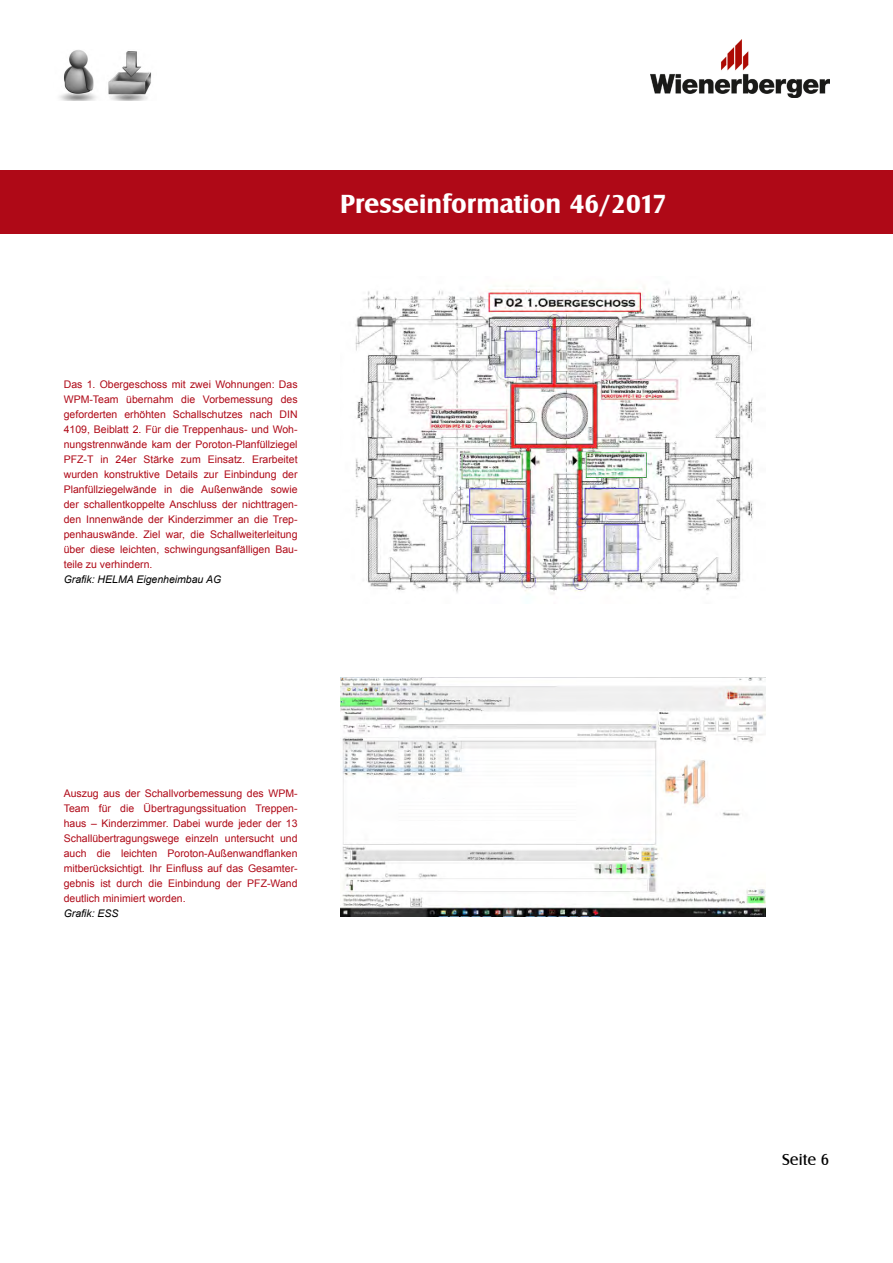
<style>
.page{position:relative;width:893px;height:1263px;background:#fff}
.page>*{position:absolute;margin:0;border:0;box-sizing:border-box;transform-origin:0 0}
.t1{font:700 27px "Castle T";color:#fff}
.t2{font:16.5px "Castle T";color:#000}
.t3{font:10.5px/15px "Arial";color:#af0917;text-align:justify}
.t4{font:italic 10.5px "Arial";color:#000}
</style>
<div class="page">
<div style="left:0;top:170px;width:893px;height:64px;background:#af0917"></div>
<img style="left:59px;top:50px;width:93px;height:51px">
<img style="left:651px;top:40px;width:178px;height:57px">
<img style="left:355px;top:286px;width:398px;height:308px">
<img style="left:340px;top:677px;width:425px;height:239px">
<h1 class="t1" style="left:340px;top:189px;width:328px">Presseinformation 46/2017</h1>
<p class="t3" style="left:64px;top:377px;width:235px">Das 1. Obergeschoss mit zwei Wohnungen: Das WPM-Team übernahm die Vorbemessung des geforderten erhöhten Schallschutzes nach DIN 4109, Beiblatt 2. Für die Treppenhaus- und Woh&shy;nungstrennwände kam der Poroton-Planfüllziegel PFZ-T in 24er Stärke zum Einsatz. Erarbeitet wurden konstruktive Details zur Einbindung der Planfüllziegelwände in die Außenwände sowie der schallentkoppelte Anschluss der nichttragen&shy;den Innenwände der Kinderzimmer an die Trep&shy;penhauswände. Ziel war, die Schallweiterleitung über diese leichten, schwingungsanfälligen Bau&shy;teile zu verhindern.</p>
<p class="t4" style="left:64px;top:572px;width:159px">Grafik: HELMA Eigenheimbau AG</p>
<p class="t3" style="left:64px;top:785px;width:235px">Auszug aus der Schallvorbemessung des WPM-Team für die Übertragungssituation Treppen&shy;haus – Kinderzimmer. Dabei wurde jeder der 13<br>Schallübertragungswege einzeln untersucht und auch die leichten Poroton-Außenwandflanken mitberücksichtigt. Ihr Einfluss auf das Gesamter&shy;gebnis ist durch die Einbindung der PFZ-Wand deutlich minimiert worden.</p>
<p class="t4" style="left:64px;top:906px;width:56px">Grafik: ESS</p>
<h2 class="t2" style="left:782px;top:1150px;width:49px">Seite 6</h2>
</div>
